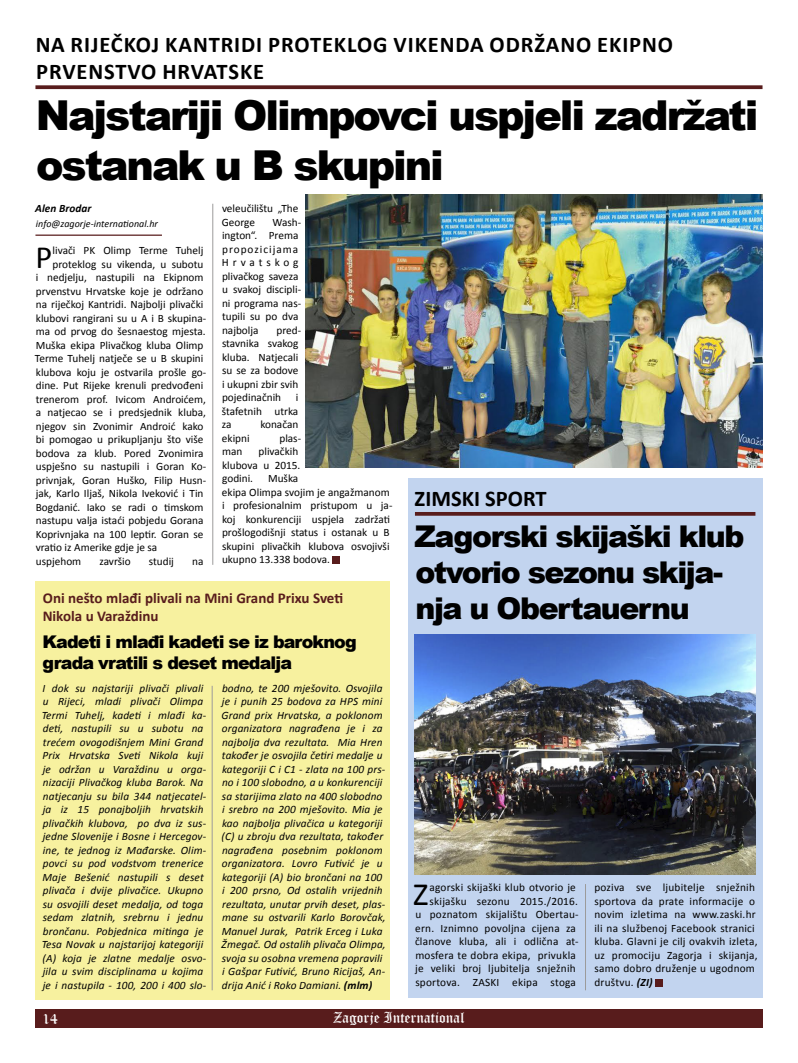
<style>
.page{position:relative;width:798px;height:1063px;background:#fff}
.page>*{position:absolute;margin:0;border:0;box-sizing:border-box;transform-origin:0 0}
.t1{font:900 41.25px/49.5px "Arial";letter-spacing:-.05em;color:#000}
.t2{font:32.5px "Calibri";color:#000}
.t3{font:900 30px/36px "Arial";letter-spacing:-.05em;color:#000}
.t4{font:700 22.5px/27px "Calibri";letter-spacing:.04em;color:#000}
.t5{font:700 22.5px "Calibri";color:#000}
.t6{font:900 17.5px/21px "Arial";letter-spacing:-.05em;color:#000}
.t7{font:700 15px/18px "Calibri";color:#581c1c}
.t8{font:15px "Old English Text";color:#fff}
.t9{font:italic 11.25px/13.5px "Calibri";letter-spacing:.01em;color:#000}
.t10{font:11.25px/13.5px "Calibri";color:#000}
.t11{font:11.25px/13.5px "Calibri";letter-spacing:.02em;color:#000;text-align:right}
.t12{font:italic 700 11.25px "Calibri";letter-spacing:.005em;color:#000}
.t13{font:italic 10px "Calibri";letter-spacing:.005em;color:#000}
.s1{font-weight:700}
.s2{font-weight:700;font-style:italic}
</style>
<div class="page">
<div style="left:35px;top:1009px;width:727px;height:19px;background:#581c1c"></div>
<div style="left:35px;top:581px;width:355px;height:418px;background:#f7f19f"></div>
<svg style="left:35px;top:85px;width:727px;height:4px;background:#652e2e"></svg>
<hr style="left:35px;top:235px;width:127px;height:1px;background:#581c1c">
<div style="left:332px;top:556px;width:7px;height:7px;background:#581c1c"></div>
<div style="left:407px;top:478px;width:355px;height:520px;background:#c2d4ef"></div>
<div style="left:655px;top:979px;width:7px;height:7px;background:#581c1c"></div>
<img style="left:415px;top:635px;width:340px;height:239px">
<svg style="left:415px;top:512px;width:340px;height:4px"></svg>
<img style="left:306px;top:195px;width:456px;height:273px">
<hr style="left:212px;top:204px;width:1px;height:361px;background:#9c9b9b">
<hr style="left:212px;top:686px;width:1px;height:304px;background:#9c9b9b">
<hr style="left:585px;top:884px;width:1px;height:106px;background:#9c9b9b">
<h3 class="t4" style="left:36px;top:31px;width:638px">NA RIJEČKOJ KANTRIDI PROTEKLOG VIKENDA ODRŽANO EKIPNO<br>PRVENSTVO</h3>
<h3 class="t4" style="left:162px;top:58px;width:29px">HRVATSKE</h3>
<h1 class="t1" style="left:36px;top:89px;width:724px">Najstariji Olimpovci uspjeli zadržati ostanak u B skupini</h1>
<p class="t12" style="left:35px;top:201px;width:58px">Alen Brodar</p>
<p class="t13" style="left:36px;top:216px;width:124px">info@zagorje-international.hr</p>
<h2 class="t2" style="left:35px;top:236px;width:18px">P</h2>
<p class="t10" style="left:53px;top:244px;width:152px">livači PK Olimp Terme Tuhelj</p>
<p class="t10" style="left:53px;top:257px;width:152px">proteklog su vikenda, u subotu</p>
<p class="t10" style="left:36px;top:271px;width:169px">i nedjelju, nastupili na Ekipnom</p>
<p class="t10" style="left:36px;top:284px;width:169px">prvenstvu Hrvatske koje je održano</p>
<p class="t10" style="left:36px;top:298px;width:169px">na riječkoj Kantridi. Najbolji plivački</p>
<p class="t10" style="left:36px;top:311px;width:172px">klubovi rangirani su u A i B skupina-</p>
<p class="t10" style="left:36px;top:325px;width:171px">ma od prvog do šesnaestog mjesta.</p>
<p class="t10" style="left:36px;top:338px;width:169px">Muška ekipa Plivačkog kluba Olimp</p>
<p class="t10" style="left:35px;top:352px;width:170px">Terme Tuhelj natječe se u B skupini</p>
<p class="t10" style="left:36px;top:365px;width:172px">klubova koju je ostvarila prošle go-</p>
<p class="t10" style="left:36px;top:379px;width:169px">dine. Put Rijeke krenuli predvođeni</p>
<p class="t10" style="left:36px;top:392px;width:172px">trenerom prof. Ivicom Androićem,</p>
<p class="t10" style="left:36px;top:406px;width:172px">a natjecao se i predsjednik kluba,</p>
<p class="t10" style="left:36px;top:419px;width:169px">njegov sin Zvonimir Androić kako</p>
<p class="t10" style="left:36px;top:433px;width:169px">bi pomogao u prikupljanju što više</p>
<p class="t10" style="left:36px;top:446px;width:169px">bodova za klub. Pored Zvonimira</p>
<p class="t10" style="left:36px;top:460px;width:172px">uspješno su nastupili i Goran Ko-</p>
<p class="t10" style="left:36px;top:473px;width:172px">privnjak, Goran Huško, Filip Husn-</p>
<p class="t10" style="left:36px;top:487px;width:169px">jak, Karlo Iljaš, Nikola Iveković i Tin</p>
<p class="t10" style="left:36px;top:500px;width:169px">Bogdanić. Iako se radi o timskom</p>
<p class="t10" style="left:36px;top:514px;width:169px">nastupu valja istaći pobjedu Gorana</p>
<p class="t10" style="left:36px;top:527px;width:169px">Koprivnjaka na 100 leptir. Goran se</p>
<p class="t10" style="left:36px;top:541px;width:123px">vratio iz Amerike gdje je sa</p>
<p class="t10" style="left:36px;top:554px;width:47px">uspjehom</p>
<p class="t10" style="left:99px;top:554px;width:33px">završio</p>
<p class="t10" style="left:149px;top:554px;width:27px">studij</p>
<p class="t10" style="left:192px;top:554px;width:13px">na</p>
<p class="t10" style="left:222px;top:202px;width:78px">veleučilištu „The<br>George</p>
<p class="t10" style="left:222px;top:215px;width:81px;text-indent:50px">Wash&shy;ington“. Prema propozicijama<br>Hrvatskog plivačkog saveza u svakoj discipli&shy;ni programa nas&shy;tupili su po dva najbolja</p>
<p class="t10" style="left:222px;top:323px;width:81px;text-indent:54px">pred&shy;stavnika svakog kluba. Natjecali su se za bodove i ukupni zbir svih pojedinačnih</p>
<p class="t10" style="left:222px;top:391px;width:78px;text-align:justify;text-indent:74px">i štafetnih utrka za</p>
<p class="t10" style="left:260px;top:418px;width:39px">konačan</p>
<p class="t10" style="left:222px;top:431px;width:29px">ekipni</p>
<p class="t10" style="left:279px;top:431px;width:23px">plas-</p>
<p class="t10" style="left:222px;top:445px;width:22px">man</p>
<p class="t10" style="left:222px;top:445px;width:80px;text-indent:36px">plivačkih klubova u 2015. godini.</p>
<p class="t10" style="left:222px;top:472px;width:172px;text-indent:46px">Muška<br>ekipa Olimpa svojim je angažmanom i profesionalnim pristupom u ja&shy;koj konkurenciji uspjela zadržati prošlogodišnji status i ostanak u B skupini plivačkih klubova osvojivši ukupno 13.338 bodova.</p>
<h3 class="t7" style="left:43px;top:589px;width:302px">ONI NEŠTO MLAĐI PLIVALI NA MINI GRAND PRIXU SVETI<br>NIKOLA U VARAŽDINU</h3>
<h3 class="t6" style="left:43px;top:630px;width:315px">Kadeti i mlađi kadeti se iz baroknog grada vratili s deset medalja</h3>
<p class="t9" style="left:42px;top:681px;width:166px">I dok su najstariji plivači plivali u Rijeci, mladi plivači Olimpa<br>Termi Tuhelj, kadeti i mlađi ka&shy;deti, nastupili su u subotu na trećem ovogodišnjem Mini Grand<br>Prix Hrvatska Sveti Nikola kuji je održan u Varaždinu u orga&shy;nizaciji Plivačkog kluba Barok. Na natjecanju su bila 344 natjecatel&shy;ja iz 15 ponajboljih hrvatskih plivačkih klubova, po dva iz sus&shy;jedne Slovenije i Bosne i Hercegov&shy;ine, te jednog iz Mađarske. Olim&shy;povci su pod vodstvom trenerice<br>Maje Bešenić nastupili s deset plivača i dvije plivačice. Ukupno su osvojili deset medalja, od toga sedam zlatnih, srebrnu i jednu brončanu. Pobjednica mitinga je<br>Tesa Novak u najstarijoj kategoriji (A) koja je zlatne medalje osvo&shy;jila u svim disciplinama u kojima je i nastupila - 100, 200 i 400 slo-</p>
<p class="t9" style="left:221px;top:681px;width:166px">bodno, te 200 mješovito. Osvojila je i punih 25 bodova za HPS mini Grand prix Hrvatska, a poklonom organizatora nagrađena je i za najbolja dva rezultata. Mia Hren također je osvojila četiri medalje u kategoriji C i C1 - zlata na 100 prs&shy;no i 100 slobodno, a u konkurenciji sa starijima zlato na 400 slobodno i srebro na 200 mješovito. Mia je kao najbolja plivačica u kategoriji (C) u zbroju dva rezultata, također nagrađena posebnim poklonom organizatora. Lovro Futivić je u kategoriji (A) bio brončani na 100 i 200 prsno, Od ostalih vrijednih rezultata, unutar prvih deset, plas&shy;mane su ostvarili Karlo Borovčak, Manuel Jurak, Patrik Erceg i Luka Žmegač. Od ostalih plivača Olimpa, svoja su osobna vremena popravili i Gašpar Futivić, Bruno Ricijaš, An&shy;drija Anić i Roko Damiani. <span class="s1">(mlm)</span></p>
<h3 class="t5" style="left:414px;top:484px;width:133px">ZIMSKI SPORT</h3>
<h3 class="t3" style="left:414px;top:517px;width:331px">Zagorski skijaški klub otvorio sezonu skija&shy;nja u Obertauernu</h3>
<p class="t11" style="left:415px;top:881px;width:165px">agorski skijaški klub otvorio je skijašku sezonu 2015./2016.<br>u poznatom skijalištu Obertau&shy;ern. Iznimno povoljna cijena za članove kluba, ali i odlična at&shy;mosfera te dobra ekipa, privukla je veliki broj ljubitelja snježnih sportova. ZASKI ekipa stoga</p>
<p class="t11" style="left:594px;top:881px;width:164px;text-align:left">poziva sve ljubitelje snježnih sportova da prate informacije o novim izletima na www.zaski.hr ili na službenoj Facebook stranici kluba. Glavni je cilj ovakvih izleta, uz promociju Zagorja i skijanja, samo dobro druženje u ugodnom društvu. <span class="s2">(ZI)</span></p>
<h2 class="t2" style="left:413px;top:873px;width:17px">Z</h2>
<h3 class="t8" style="left:43px;top:1009px;width:17px">14</h3>
<h3 class="t8" style="left:333px;top:1008px;width:133px">Zagorje International</h3>
</div>
